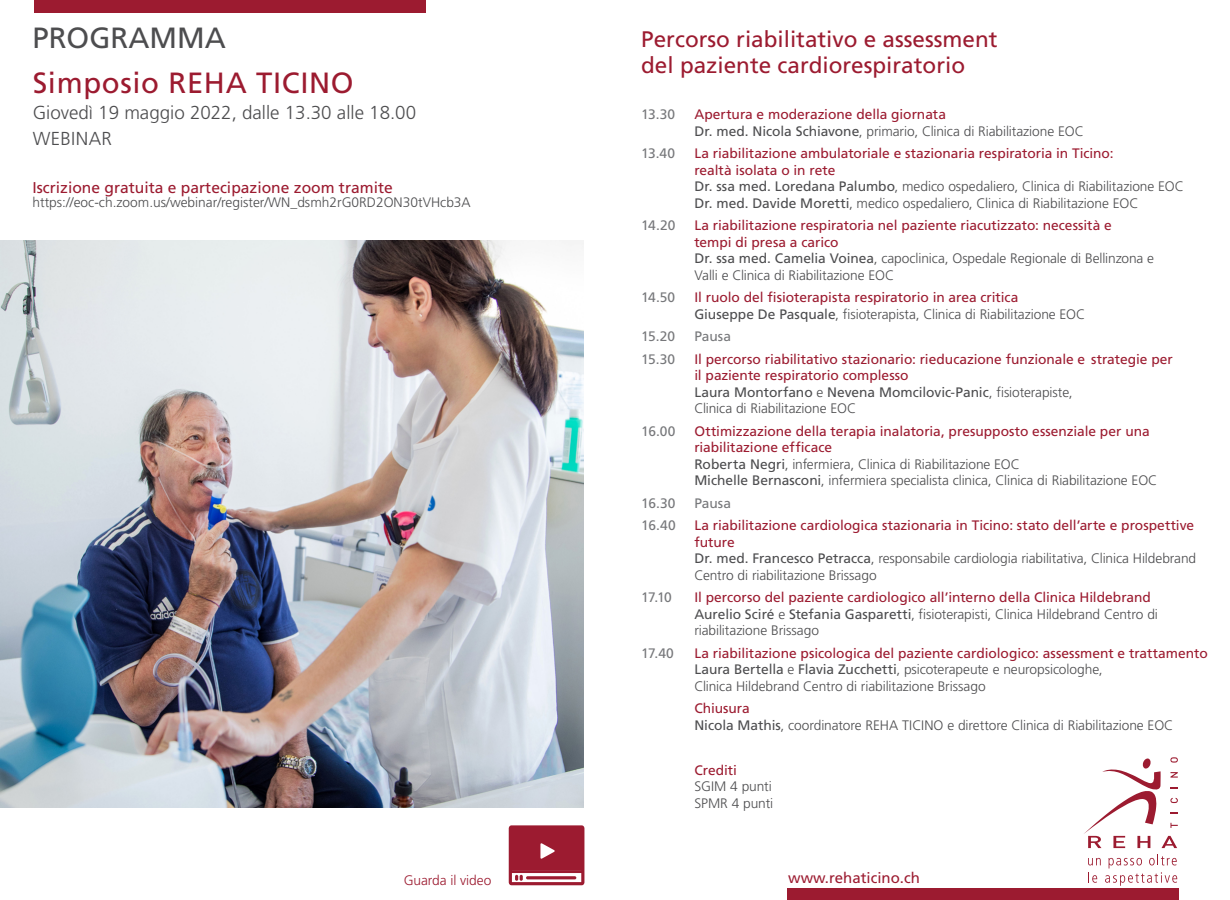
<style>
.page{position:relative;width:1230px;height:900px;background:#fff}
.page>*{position:absolute;margin:0;border:0;box-sizing:border-box;transform-origin:0 0}
.t1{font:29.25px "Frutiger LT Pro";letter-spacing:.02em;color:#9c1b30}
.t2{font:29.25px "Frutiger LT Pro";color:#4d4d4f}
.t3{font:22.5px/26.2px "Frutiger LT Pro";color:#9c1b30}
.t4{font:300 18.75px/26.2px "Frutiger LT Pro";color:#4d4d4f}
.t5{font:15.62px "Frutiger LT Pro";color:#9c1b30}
.t6{font:15px "Frutiger LT Pro";color:#9c1b30}
.t7{font:300 13.75px/16.5px "Frutiger LT Pro";letter-spacing:-.005em;color:#4d4d4f}
.t8{font:13.75px/16.5px "Frutiger LT Pro";letter-spacing:-.005em;color:#9c1b30}
.t9{font:13.75px "Frutiger LT Pro";letter-spacing:-.005em;color:#77787b}
.t10{font:300 13.75px "Frutiger LT Pro";letter-spacing:-.01em;color:#9c1b30}
.s1{font-weight:400;color:#9c1b30}
.s2{font-weight:400}
.s3{color:#4d4d4f}
.s4{font-weight:300;color:#4d4d4f}
</style>
<div class="page">
<img style="left:0;top:240px;width:584px;height:568px">
<svg style="left:509px;top:825px;width:75px;height:60px"></svg>
<svg style="left:1084px;top:757px;width:94px;height:91px"></svg>
<svg style="left:1088px;top:855px;width:89px;height:31px"></svg>
<div style="left:788px;top:888px;width:391px;height:12px;background:#9c1b30"></div>
<div style="left:34px;top:0;width:391px;height:12px;background:#9c1b30"></div>
<h1 class="t2" style="left:32px;top:20px;width:195px">PROGRAMMA</h1>
<h1 class="t1" style="left:33px;top:65px;width:323px">Simposio REHA TICINO</h1>
<h3 class="t4" style="left:33px;top:100px;width:385px">Giovedì 19 maggio 2022, dalle 13.30 alle 18.00<br>WEBINAR</h3>
<p class="t5" style="left:32px;top:178px;width:362px">Iscrizione gratuita e partecipazione zoom tramite</p>
<p class="t7" style="left:32px;top:194px;width:440px">https://eoc-ch.zoom.us/webinar/register/WN_dsmh2rG0RD2ON30tVHcb3A</p>
<p class="t10" style="left:404px;top:872px;width:89px">Guarda il video</p>
<h2 class="t3" style="left:641px;top:26px;width:358px">Percorso riabilitativo e assessment del paziente cardiorespiratorio</h2>
<p class="t9" style="left:641px;top:106px;width:35px">13.30</p>
<p class="t7" style="left:694px;top:106px;width:391px"><span class="s1">Apertura e moderazione della giornata<br></span><span class="s2">Dr. med. Nicola Schiavone</span>, primario, Clinica di Riabilitazione EOC</p>
<p class="t9" style="left:641px;top:145px;width:35px">13.40</p>
<p class="t7" style="left:694px;top:145px;width:491px"><span class="s1">La riabilitazione ambulatoriale e stazionaria respiratoria in Ticino:<br>realtà isolata o in rete<br></span><span class="s2">Dr. ssa med. Loredana Palumbo</span>, medico ospedaliero, Clinica di Riabilitazione EOC <span class="s2">Dr. med. Davide Moretti</span>, medico ospedaliero, Clinica di Riabilitazione EOC</p>
<p class="t9" style="left:641px;top:217px;width:36px">14.20</p>
<p class="t8" style="left:694px;top:217px;width:461px">La riabilitazione respiratoria nel paziente riacutizzato: necessità e<br>tempi di presa a carico<br><span class="s3">Dr. ssa med. Camelia Voinea</span><span class="s4">, capoclinica, Ospedale Regionale di Bellinzona e Valli e Clinica di Riabilitazione EOC</span></p>
<p class="t9" style="left:641px;top:289px;width:36px">14.50</p>
<p class="t8" style="left:694px;top:289px;width:393px">Il ruolo del fisioterapista respiratorio in area critica<br><span class="s3">Giuseppe De Pasquale</span><span class="s4">, fisioterapista, Clinica di Riabilitazione EOC</span></p>
<p class="t9" style="left:641px;top:328px;width:35px">15.20</p>
<p class="t9" style="left:694px;top:328px;width:38px">Pausa</p>
<p class="t9" style="left:641px;top:351px;width:36px">15.30</p>
<p class="t8" style="left:694px;top:351px;width:480px">Il percorso riabilitativo stazionario: rieducazione funzionale e strategie per il paziente respiratorio complesso<br><span class="s3">Laura Montorfano</span> <span class="s4">e</span> <span class="s3">Nevena Momcilovic-Panic</span><span class="s4">, fisioterapiste,<br>Clinica di Riabilitazione EOC</span></p>
<p class="t9" style="left:641px;top:423px;width:36px">16.00</p>
<p class="t7" style="left:694px;top:423px;width:465px"><span class="s1">Ottimizzazione della terapia inalatoria, presupposto essenziale per una riabilitazione efficace<br></span><span class="s2">Roberta Negri</span>, infermiera, Clinica di Riabilitazione EOC<br><span class="s2">Michelle Bernasconi</span>, infermiera specialista clinica, Clinica di Riabilitazione EOC</p>
<p class="t9" style="left:641px;top:495px;width:36px">16.30</p>
<p class="t9" style="left:694px;top:495px;width:38px">Pausa</p>
<p class="t9" style="left:641px;top:517px;width:36px">16.40</p>
<p class="t7" style="left:694px;top:517px;width:503px"><span class="s1">La riabilitazione cardiologica stazionaria in Ticino: stato dell’arte e prospettive future<br></span><span class="s2">Dr. med. Francesco Petracca</span>, responsabile cardiologia riabilitativa, Clinica Hildebrand Centro di riabilitazione Brissago</p>
<p class="t9" style="left:641px;top:589px;width:32px">17.10</p>
<p class="t8" style="left:694px;top:589px;width:465px">Il percorso del paziente cardiologico all’interno della Clinica Hildebrand<br><span class="s3">Aurelio Sciré</span> <span class="s4">e</span> <span class="s3">Stefania Gasparetti</span><span class="s4">, fisioterapisti, Clinica Hildebrand Centro di riabilitazione Brissago</span></p>
<p class="t9" style="left:641px;top:645px;width:34px">17.40</p>
<p class="t7" style="left:694px;top:645px;width:515px"><span class="s1">La riabilitazione psicologica del paziente cardiologico: assessment e trattamento<br></span><span class="s2">Laura Bertella</span> e <span class="s2">Flavia Zucchetti</span>, psicoterapeute e neuropsicologhe,<br>Clinica Hildebrand Centro di riabilitazione Brissago</p>
<p class="t7" style="left:694px;top:700px;width:481px"><span class="s1">Chiusura<br></span><span class="s2">Nicola Mathis</span>, coordinatore REHA TICINO e direttore Clinica di Riabilitazione EOC</p>
<p class="t8" style="left:694px;top:762px;width:44px">Crediti</p>
<p class="t7" style="left:694px;top:778px;width:80px">SGIM 4 punti<br>SPMR 4 punti</p>
<p class="t6" style="left:788px;top:869px;width:133px">www.rehaticino.ch</p>
</div>
